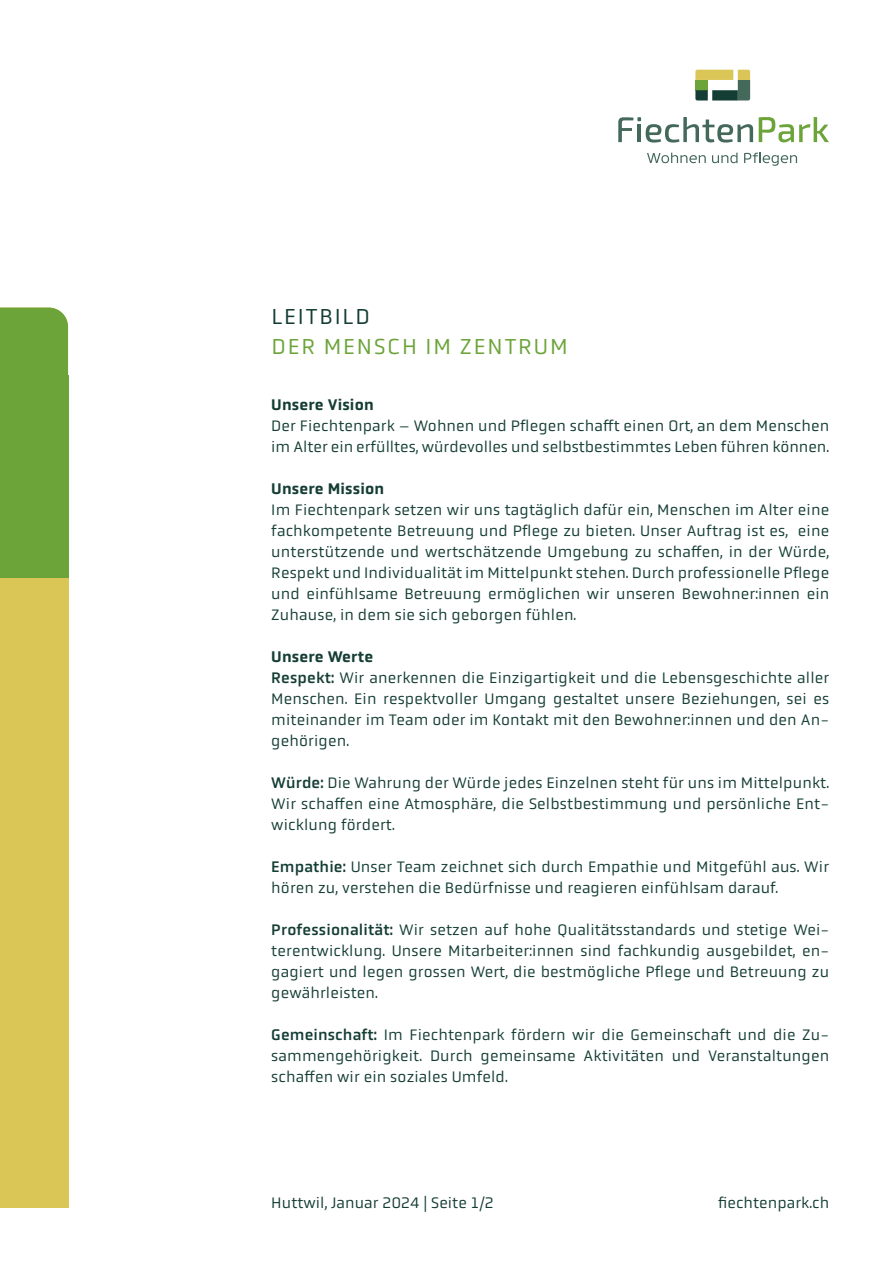
<style>
.page{position:relative;width:893px;height:1263px;background:#fff}
.page>*{position:absolute;margin:0;border:0;box-sizing:border-box;transform-origin:0 0}
.t1{font:22.5px "Obvia";letter-spacing:.085em;color:#6ca43a}
.t2{font:22.5px "Obvia";letter-spacing:.085em;color:#143d34}
.t3{font:15.75px/21px "Obvia";letter-spacing:.01em;color:#143d34;text-align:justify}
.t4{font:500 15.75px "Obvia";letter-spacing:.01em;color:#143d34}
.s1{font-weight:500}
.s2{font-style:inherit}
</style>
<div class="page">
<svg style="left:618px;top:117px;width:135px;height:26px"></svg>
<svg style="left:759px;top:117px;width:70px;height:25px"></svg>
<svg style="left:695px;top:70px;width:55px;height:31px"></svg>
<div style="left:712px;top:90px;width:26px;height:11px;background:#143d34"></div>
<svg style="left:647px;top:153px;width:59px;height:10px"></svg>
<svg style="left:712px;top:153px;width:25px;height:10px"></svg>
<svg style="left:744px;top:153px;width:53px;height:13px"></svg>
<div style="left:0;top:308px;width:68px;height:67px;background:#6ca43a"></div>
<div style="left:0;top:578px;width:68px;height:630px;background:#dac657"></div>
<div style="left:0;top:375px;width:68px;height:203px;background:#6ca43a"></div>
<h1 class="t2" style="left:271px;top:304px;width:100px">LEITBILD</h1>
<h1 class="t1" style="left:271px;top:334px;width:298px">DER MENSCH IM ZENTRUM</h1>
<p class="t4" style="left:271px;top:395px;width:104px">Unsere Vision</p>
<p class="t3" style="left:271px;top:415px;width:559px">Der Fiechtenpark – Wohnen und Pflegen schafft einen Ort, an dem Menschen im Alter ein erfülltes, würdevolles und selbstbestimmtes Leben führen können.</p>
<p class="t4" style="left:271px;top:479px;width:114px">Unsere Mission</p>
<p class="t3" style="left:271px;top:499px;width:559px">Im Fiechtenpark setzen wir uns tagtäglich dafür ein, Menschen im Alter eine fachkompetente Betreuung und Pflege zu bieten. Unser Auftrag ist es, eine unterstützende und wertschätzende Umgebung zu schaffen, in der Würde, Respekt und Individualität im Mittelpunkt stehen. Durch professionelle Pflege und einfühlsame Betreuung ermöglichen wir unseren Bewohner:innen ein Zuhause, in dem sie sich geborgen fühlen.</p>
<p class="t3" style="left:271px;top:646px;width:559px;text-align:left"><span class="s1">Unsere Werte<br></span><span class="s2">Respekt:</span> Wir anerkennen die Einzigartigkeit und die Lebensgeschichte aller Menschen. Ein respektvoller Umgang gestaltet unsere Beziehungen, sei es miteinander im Team oder im Kontakt mit den Bewohner:innen und den An&shy;gehörigen.</p>
<p class="t3" style="left:271px;top:772px;width:559px"><span class="s2">Würde:</span> Die Wahrung der Würde jedes Einzelnen steht für uns im Mittelpunkt.<br>Wir schaffen eine Atmosphäre, die Selbstbestimmung und persönliche Ent&shy;wicklung fördert.</p>
<p class="t3" style="left:271px;top:856px;width:559px"><span class="s2">Empathie:</span> Unser Team zeichnet sich durch Empathie und Mitgefühl aus. Wir hören zu, verstehen die Bedürfnisse und reagieren einfühlsam darauf.</p>
<p class="t3" style="left:271px;top:919px;width:559px"><span class="s2">Professionalität:</span> Wir setzen auf hohe Qualitätsstandards und stetige Wei&shy;terentwicklung. Unsere Mitarbeiter:innen sind fachkundig ausgebildet, en&shy;gagiert und legen grossen Wert, die bestmögliche Pflege und Betreuung zu gewährleisten.</p>
<p class="t3" style="left:271px;top:1024px;width:559px"><span class="s2">Gemeinschaft:</span> Im Fiechtenpark fördern wir die Gemeinschaft und die Zu&shy;sammengehörigkeit. Durch gemeinsame Aktivitäten und Veranstaltungen schaffen wir ein soziales Umfeld.</p>
<p class="t3" style="left:271px;top:1192px;width:224px">Huttwil, Januar 2024 | Seite 1/2</p>
<p class="t3" style="left:718px;top:1192px;width:113px">fiechtenpark.ch</p>
</div>
